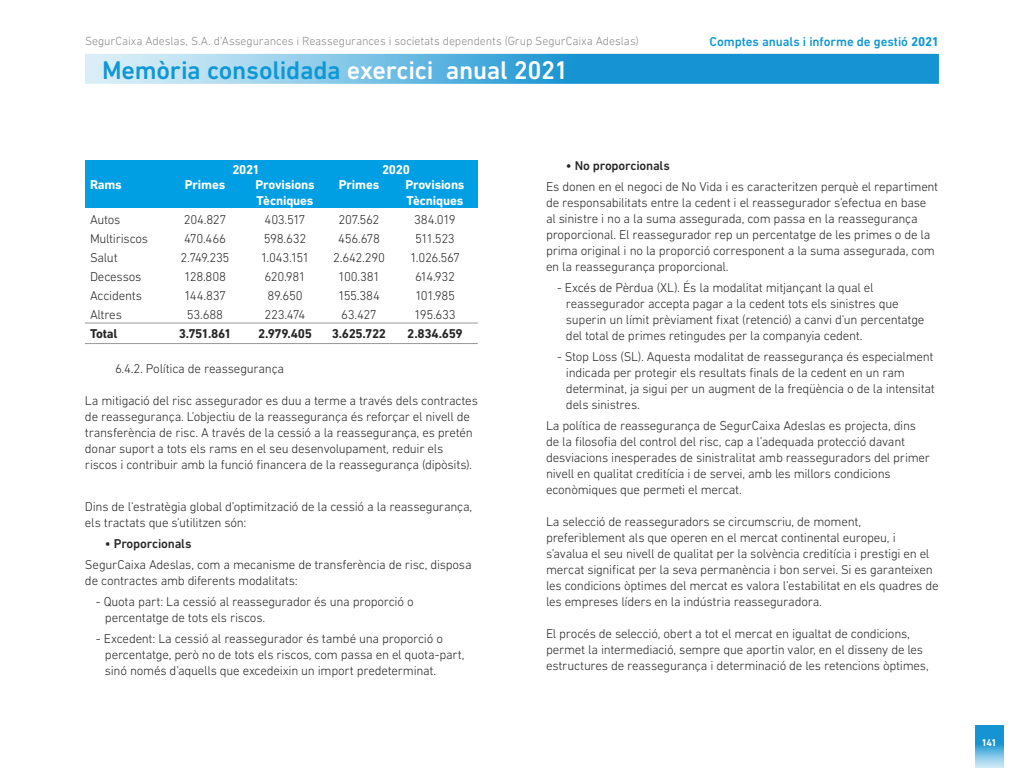
<style>
.page{position:relative;width:1024px;height:768px;background:#fff}
.page>*{position:absolute;margin:0;border:0;box-sizing:border-box;transform-origin:0 0}
.t1{font:500 26px "DIN Next LT Pro";letter-spacing:-.01em;color:#0e97d5}
.t2{font:300 13px/16px "DIN Next LT Pro";letter-spacing:-.02em;color:#262626}
.t3{font:700 13px "DIN Next LT Pro";letter-spacing:-.015em;color:#fff}
.t4{font:700 13px "DIN Next LT Pro";letter-spacing:-.025em;color:#262626}
.t5{font:500 13px "DIN Next LT Pro";letter-spacing:-.005em;color:#0e97d5}
.t6{font:500 13px "DIN Next LT Pro";letter-spacing:-.015em;color:#262626}
.t7{font:300 12px "DIN Next LT Pro";letter-spacing:-.005em;color:#8c8b8b}
.t8{font:700 10px "DIN Next LT Pro";color:#fff}
.s1{font-weight:700}
.s2{color:#fff}
</style>
<div class="page">
<svg style="left:85px;top:54px;width:854px;height:30px;background:#56b1de"></svg>
<img style="left:975px;top:725px;width:28px;height:43px">
<div style="left:85px;top:160px;width:393px;height:48px;background:#009fe3"></div>
<hr style="left:85px;top:343px;width:393px;height:1px;background:#999">
<hr style="left:85px;top:323px;width:393px;height:1px;background:#999">
<p class="t7" style="left:85px;top:34px;width:555px">SegurCaixa Adeslas, S.A. d’Assegurances i Reassegurances i societats dependents (Grup SegurCaixa Adeslas)</p>
<p class="t5" style="left:710px;top:34px;width:231px">Comptes anuals i informe de gestió <span class="s1">2021</span></p>
<h1 class="t1" style="left:102px;top:55px;width:468px">Memòria consolidada <span class="s2">exercici anual 2021</span></h1>
<p class="t3" style="left:232px;top:162px;width:29px">2021</p>
<p class="t3" style="left:382px;top:162px;width:29px">2020</p>
<p class="t3" style="left:90px;top:177px;width:33px">Rams</p>
<p class="t3" style="left:185px;top:177px;width:42px">Primes</p>
<p class="t3" style="left:256px;top:177px;width:61px">Provisions</p>
<p class="t3" style="left:339px;top:177px;width:42px">Primes</p>
<p class="t3" style="left:405px;top:177px;width:61px">Provisions</p>
<p class="t3" style="left:257px;top:193px;width:58px">Tècniques</p>
<p class="t3" style="left:407px;top:193px;width:58px">Tècniques</p>
<p class="t2" style="left:90px;top:211px;width:32px">Autos</p>
<p class="t2" style="left:184px;top:211px;width:44px">204.827</p>
<p class="t2" style="left:265px;top:211px;width:42px">403.517</p>
<p class="t2" style="left:339px;top:211px;width:42px">207.562</p>
<p class="t2" style="left:414px;top:211px;width:43px">384.019</p>
<p class="t2" style="left:90px;top:230px;width:60px">Multiriscos</p>
<p class="t2" style="left:184px;top:230px;width:44px">470.466</p>
<p class="t2" style="left:264px;top:230px;width:44px">598.632</p>
<p class="t2" style="left:338px;top:230px;width:43px">456.678</p>
<p class="t2" style="left:415px;top:230px;width:41px">511.523</p>
<p class="t2" style="left:90px;top:249px;width:29px">Salut</p>
<p class="t2" style="left:181px;top:249px;width:50px">2.749.235</p>
<p class="t2" style="left:261px;top:249px;width:50px">1.043.151</p>
<p class="t2" style="left:333px;top:249px;width:53px">2.642.290</p>
<p class="t2" style="left:410px;top:249px;width:51px">1.026.567</p>
<p class="t2" style="left:90px;top:268px;width:53px">Decessos</p>
<p class="t2" style="left:184px;top:268px;width:43px">128.808</p>
<p class="t2" style="left:264px;top:268px;width:43px">620.981</p>
<p class="t2" style="left:338px;top:268px;width:43px">100.381</p>
<p class="t2" style="left:415px;top:268px;width:41px">614.932</p>
<p class="t2" style="left:90px;top:287px;width:53px">Accidents</p>
<p class="t2" style="left:184px;top:287px;width:44px">144.837</p>
<p class="t2" style="left:268px;top:287px;width:37px">89.650</p>
<p class="t2" style="left:338px;top:287px;width:43px">155.384</p>
<p class="t2" style="left:415px;top:287px;width:41px">101.985</p>
<p class="t2" style="left:90px;top:306px;width:33px">Altres</p>
<p class="t2" style="left:187px;top:306px;width:38px">53.688</p>
<p class="t2" style="left:265px;top:306px;width:42px">223.474</p>
<p class="t2" style="left:341px;top:306px;width:37px">63.427</p>
<p class="t2" style="left:414px;top:306px;width:43px">195.633</p>
<p class="t4" style="left:90px;top:326px;width:29px">Total</p>
<p class="t4" style="left:179px;top:326px;width:54px">3.751.861</p>
<p class="t4" style="left:258px;top:326px;width:56px">2.979.405</p>
<p class="t4" style="left:332px;top:326px;width:56px">3.625.722</p>
<p class="t4" style="left:407px;top:326px;width:57px">2.834.659</p>
<p class="t2" style="left:115px;top:361px;width:171px">6.4.2. Política de reassegurança</p>
<p class="t2" style="left:85px;top:393px;width:394px">La mitigació del risc assegurador es duu a terme a través dels contractes de reassegurança. L’objectiu de la reassegurança és reforçar el nivell de transferència de risc. A través de la cessió a la reassegurança, es pretén donar suport a tots els rams en el seu desenvolupament, reduir els riscos i contribuir amb la funció financera de la reassegurança (dipòsits).</p>
<p class="t2" style="left:85px;top:499px;width:389px">Dins de l’estratègia global d’optimització de la cessió a la reassegurança, els tractats que s’utilitzen són:</p>
<p class="t6" style="left:105px;top:536px;width:88px">• Proporcionals</p>
<p class="t2" style="left:85px;top:557px;width:388px">SegurCaixa Adeslas, com a mecanisme de transferència de risc, disposa de contractes amb diferents modalitats:</p>
<p class="t2" style="left:105px;top:594px;width:310px;text-indent:-9px">- Quota part: La cessió al reassegurador és una proporció o percentatge de tots els riscos.</p>
<p class="t2" style="left:105px;top:631px;width:361px;text-indent:-9px">- Excedent: La cessió al reassegurador és també una proporció o percentatge, però no de tots els riscos, com passa en el quota-part, sinó només d’aquells que excedeixin un import predeterminat.</p>
<p class="t6" style="left:566px;top:158px;width:105px">• No proporcionals</p>
<p class="t2" style="left:546px;top:179px;width:394px">Es donen en el negoci de No Vida i es caracteritzen perquè el repartiment de responsabilitats entre la cedent i el reassegurador s’efectua en base al sinistre i no a la suma assegurada, com passa en la reassegurança proporcional. El reassegurador rep un percentatge de les primes o de la prima original i no la proporció corresponent a la suma assegurada, com en la reassegurança proporcional.</p>
<p class="t2" style="left:566px;top:280px;width:360px;text-indent:-9px">- Excés de Pèrdua (XL). És la modalitat mitjançant la qual el reassegurador accepta pagar a la cedent tots els sinistres que superin un límit prèviament fixat (retenció) a canvi d’un percentatge del total de primes retingudes per la companyia cedent.</p>
<p class="t2" style="left:566px;top:349px;width:370px;text-indent:-9px">- Stop Loss (SL). Aquesta modalitat de reassegurança és especialment indicada per protegir els resultats finals de la cedent en un ram determinat, ja sigui per un augment de la freqüència o de la intensitat dels sinistres.</p>
<p class="t2" style="left:546px;top:418px;width:386px">La política de reassegurança de SegurCaixa Adeslas es projecta, dins de la filosofia del control del risc, cap a l’adequada protecció davant desviacions inesperades de sinistralitat amb reasseguradors del primer nivell en qualitat creditícia i de servei, amb les millors condicions econòmiques que permeti el mercat.</p>
<p class="t2" style="left:546px;top:514px;width:394px">La selecció de reasseguradors se circumscriu, de moment, preferiblement als que operen en el mercat continental europeu, i s’avalua el seu nivell de qualitat per la solvència creditícia i prestigi en el mercat significat per la seva permanència i bon servei. Si es garanteixen les condicions òptimes del mercat es valora l’estabilitat en els quadres de les empreses líders en la indústria reasseguradora.</p>
<p class="t2" style="left:546px;top:626px;width:384px">El procés de selecció, obert a tot el mercat en igualtat de condicions, permet la intermediació, sempre que aportin valor, en el disseny de les estructures de reassegurança i determinació de les retencions òptimes,</p>
<p class="t8" style="left:981px;top:737px;width:17px">141</p>
</div>
